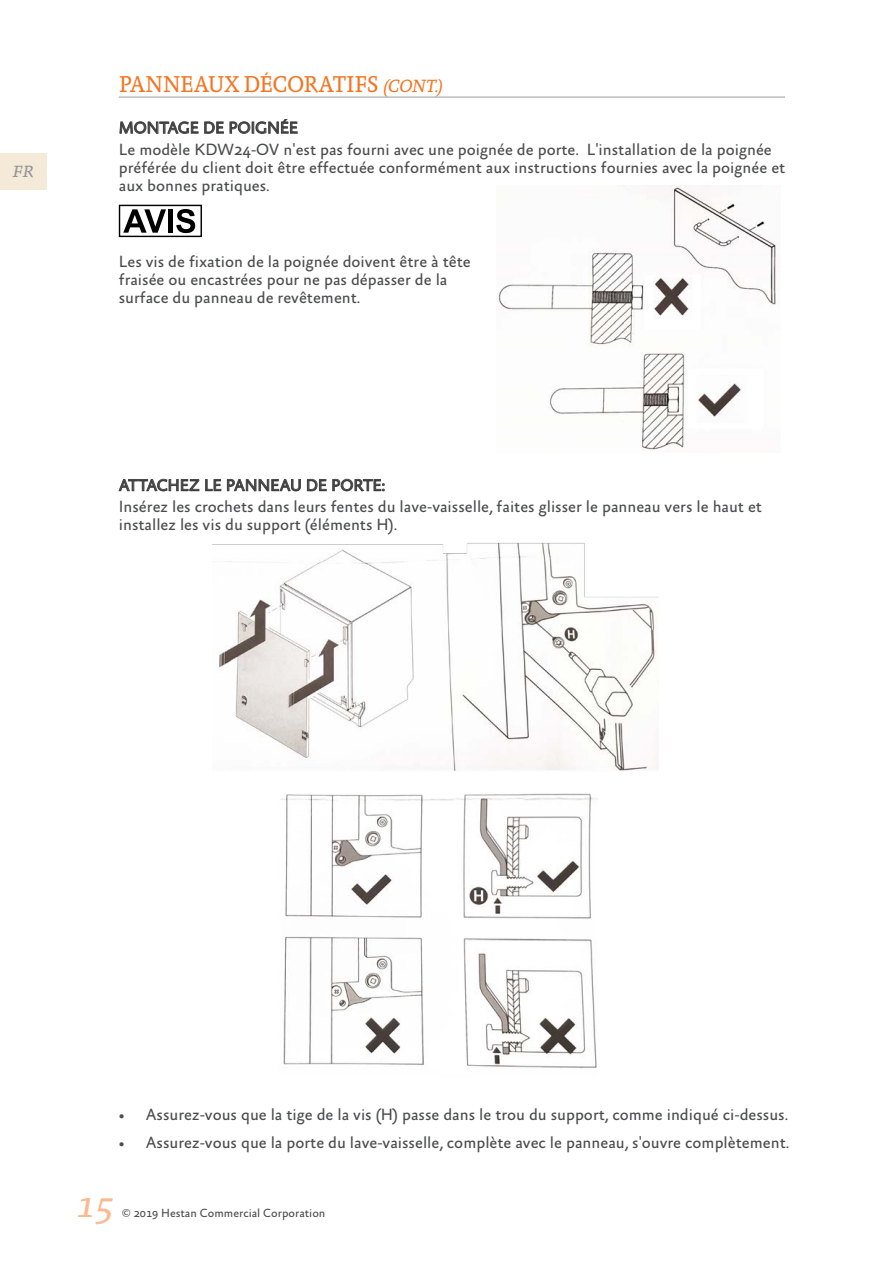
<style>
.page{position:relative;width:893px;height:1263px;background:#fff}
.page>*{position:absolute;margin:0;border:0;box-sizing:border-box;transform-origin:0 0}
.t1{font:italic 37.5px "Absara";color:#f9ba90}
.heading_1_orange_no{font:23.25px "Absara";letter-spacing:-.03em;color:#f47521;scale:.92 1}
.copy_french{font:16.5px/18px "Absara Sans";color:#4b4c4d}
.Heading_3_FR{font:16.5px "Absara Sans";letter-spacing:-.01em;color:#3e3e3f}
.t2{font:italic 16.5px "Absara";color:#939598}
.t3{font:12px "Absara Sans";color:#4b4c4d}
.s1{font-style:italic;font-size:18px}
</style>
<div class="page">
<div style="left:0;top:153px;width:47px;height:37px;background:#f5e9d7"></div>
<hr style="left:119px;top:96px;width:666px;height:2px;background:#bcbdc0">
<svg style="left:120px;top:121px;width:78px;height:13px"></svg>
<svg style="left:204px;top:122px;width:20px;height:12px"></svg>
<svg style="left:230px;top:119px;width:68px;height:15px"></svg>
<div style="left:119px;top:205px;width:83px;height:32px;border:1px solid #000"></div>
<svg style="left:123px;top:209px;width:43px;height:24px"></svg>
<div style="left:168px;top:209px;width:5px;height:24px;background:#000"></div>
<svg style="left:176px;top:209px;width:19px;height:24px"></svg>
<svg style="left:119px;top:479px;width:80px;height:12px"></svg>
<svg style="left:205px;top:479px;width:16px;height:12px"></svg>
<svg style="left:227px;top:479px;width:74px;height:12px"></svg>
<svg style="left:307px;top:479px;width:77px;height:12px"></svg>
<img style="left:498px;top:186px;width:278px;height:265px">
<img style="left:213px;top:543px;width:445px;height:228px">
<img style="left:281px;top:793px;width:317px;height:276px">
<p class="t2" style="left:12px;top:162px;width:26px">FR</p>
<p class="heading_1_orange_no" style="left:119px;top:71px;width:353px">PANNEAUX DÉCORATIFS <span class="s1">(CONT.)</span></p>
<p class="Heading_3_FR" style="left:119px;top:119px;width:181px">MONTAGE DE POIGNÉE</p>
<p class="copy_french" style="left:119px;top:141px;width:668px">Le modèle KDW24-OV n'est pas fourni avec une poignée de porte. L'installation de la poignée préférée du client doit être effectuée conformément aux instructions fournies avec la poignée et aux bonnes pratiques.</p>
<p class="copy_french" style="left:119px;top:253px;width:353px">Les vis de fixation de la poignée doivent être à tête fraisée ou encastrées pour ne pas dépasser de la surface du panneau de revêtement.</p>
<p class="Heading_3_FR" style="left:119px;top:477px;width:268px">ATTACHEZ LE PANNEAU DE PORTE:</p>
<p class="copy_french" style="left:119px;top:498px;width:645px">Insérez les crochets dans leurs fentes du lave-vaisselle, faites glisser le panneau vers le haut et installez les vis du support (éléments H).</p>
<p class="copy_french" style="left:119px;top:1106px;width:671px">• Assurez-vous que la tige de la vis (H) passe dans le trou du support, comme indiqué ci-dessus.</p>
<p class="copy_french" style="left:119px;top:1134px;width:672px">• Assurez-vous que la porte du lave-vaisselle, complète avec le panneau, s'ouvre complètement.</p>
<h1 class="t1" style="left:75px;top:1183px;width:47px">15</h1>
<p class="t3" style="left:122px;top:1207px;width:205px">© 2019 Hestan Commercial Corporation</p>
</div>
